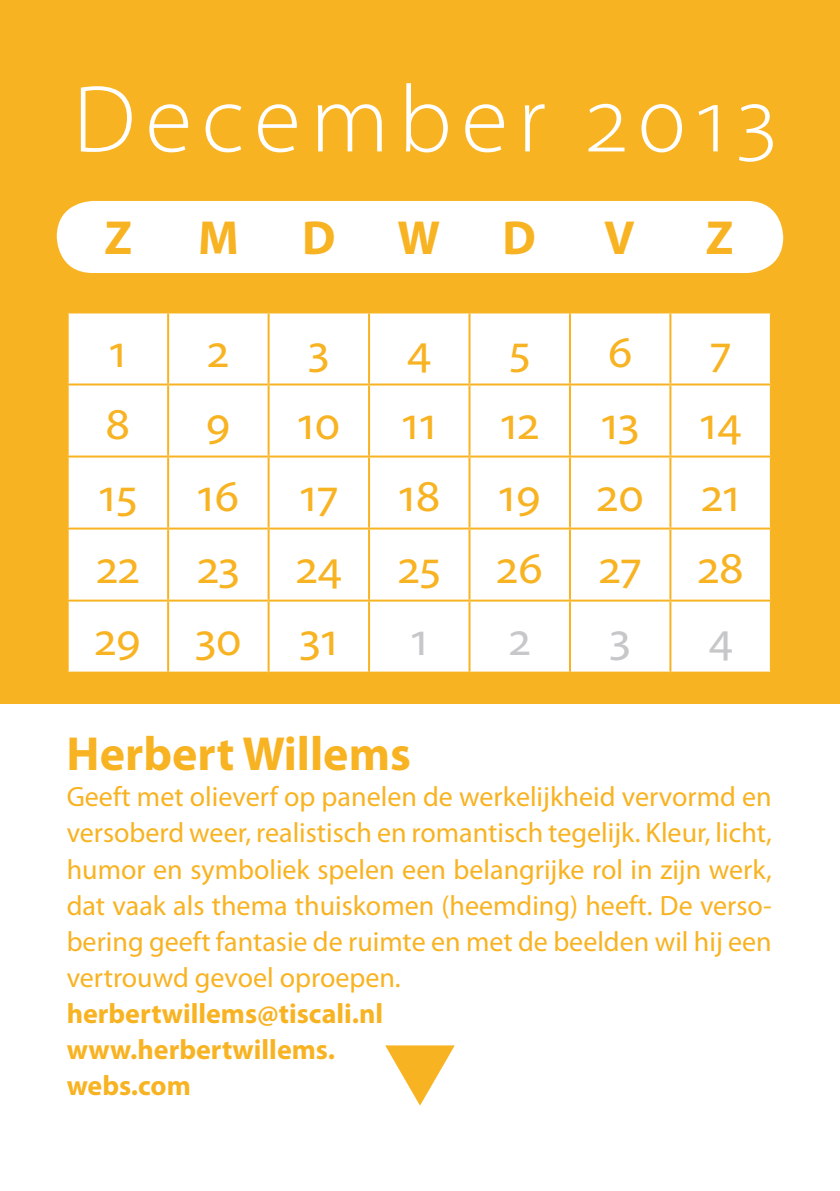
<style>
.page{position:relative;width:840px;height:1191px;background:#fff}
.page>*{position:absolute;margin:0;border:0;box-sizing:border-box;transform-origin:0 0}
.t1{font:300 96px "Myriad Pro";letter-spacing:.1em;color:#fff}
.t2{font:48px/72px "Myriad Pro";color:#f8b322;text-align:justify}
.t3{font:700 48px "Myriad Pro";color:#f8b322}
.t4{font:48px "Myriad Pro";color:#c6c7c8}
.t5{font:28px/36px "Myriad Pro";color:#f8b322;text-align:justify}
.t6{font:700 28px/36px "Myriad Pro";color:#f8b322}
</style>
<div class="page">
<div style="left:0;top:0;width:839px;height:703px;background:#f8b322"></div>
<div style="left:69px;top:313px;width:700px;height:358px;background:#fff"></div>
<hr style="left:167px;top:313px;width:2px;height:70px;background:#f8b322">
<hr style="left:267px;top:313px;width:2px;height:70px;background:#f8b322">
<hr style="left:368px;top:313px;width:2px;height:70px;background:#f8b322">
<hr style="left:468px;top:313px;width:2px;height:70px;background:#f8b322">
<hr style="left:568px;top:313px;width:2px;height:70px;background:#f8b322">
<hr style="left:669px;top:313px;width:2px;height:70px;background:#f8b322">
<hr style="left:67px;top:383px;width:101px;height:2px;background:#f8b322">
<hr style="left:168px;top:383px;width:100px;height:2px;background:#f8b322">
<hr style="left:167px;top:385px;width:2px;height:70px;background:#f8b322">
<hr style="left:268px;top:383px;width:101px;height:2px;background:#f8b322">
<hr style="left:267px;top:385px;width:2px;height:70px;background:#f8b322">
<hr style="left:369px;top:383px;width:100px;height:2px;background:#f8b322">
<hr style="left:368px;top:385px;width:2px;height:70px;background:#f8b322">
<hr style="left:469px;top:383px;width:100px;height:2px;background:#f8b322">
<hr style="left:468px;top:385px;width:2px;height:70px;background:#f8b322">
<hr style="left:569px;top:383px;width:101px;height:2px;background:#f8b322">
<hr style="left:568px;top:385px;width:2px;height:70px;background:#f8b322">
<hr style="left:670px;top:383px;width:101px;height:2px;background:#f8b322">
<hr style="left:669px;top:385px;width:2px;height:70px;background:#f8b322">
<hr style="left:67px;top:455px;width:101px;height:2px;background:#f8b322">
<hr style="left:168px;top:455px;width:100px;height:2px;background:#f8b322">
<hr style="left:167px;top:457px;width:2px;height:70px;background:#f8b322">
<hr style="left:268px;top:455px;width:101px;height:2px;background:#f8b322">
<hr style="left:267px;top:457px;width:2px;height:70px;background:#f8b322">
<hr style="left:369px;top:455px;width:100px;height:2px;background:#f8b322">
<hr style="left:368px;top:457px;width:2px;height:70px;background:#f8b322">
<hr style="left:469px;top:455px;width:100px;height:2px;background:#f8b322">
<hr style="left:468px;top:457px;width:2px;height:70px;background:#f8b322">
<hr style="left:569px;top:455px;width:101px;height:2px;background:#f8b322">
<hr style="left:568px;top:457px;width:2px;height:70px;background:#f8b322">
<hr style="left:670px;top:455px;width:101px;height:2px;background:#f8b322">
<hr style="left:669px;top:457px;width:2px;height:70px;background:#f8b322">
<hr style="left:67px;top:527px;width:101px;height:2px;background:#f8b322">
<hr style="left:168px;top:527px;width:100px;height:2px;background:#f8b322">
<hr style="left:167px;top:529px;width:2px;height:70px;background:#f8b322">
<hr style="left:268px;top:527px;width:101px;height:2px;background:#f8b322">
<hr style="left:267px;top:529px;width:2px;height:70px;background:#f8b322">
<hr style="left:369px;top:527px;width:100px;height:2px;background:#f8b322">
<hr style="left:368px;top:529px;width:2px;height:70px;background:#f8b322">
<hr style="left:469px;top:527px;width:100px;height:2px;background:#f8b322">
<hr style="left:468px;top:529px;width:2px;height:70px;background:#f8b322">
<hr style="left:569px;top:527px;width:101px;height:2px;background:#f8b322">
<hr style="left:568px;top:529px;width:2px;height:70px;background:#f8b322">
<hr style="left:670px;top:527px;width:101px;height:2px;background:#f8b322">
<hr style="left:669px;top:529px;width:2px;height:70px;background:#f8b322">
<hr style="left:67px;top:599px;width:101px;height:2px;background:#f8b322">
<hr style="left:168px;top:599px;width:100px;height:2px;background:#f8b322">
<hr style="left:167px;top:601px;width:2px;height:70px;background:#f8b322">
<hr style="left:268px;top:599px;width:101px;height:2px;background:#f8b322">
<hr style="left:267px;top:601px;width:2px;height:70px;background:#f8b322">
<hr style="left:369px;top:599px;width:100px;height:2px;background:#f8b322">
<hr style="left:368px;top:601px;width:2px;height:70px;background:#f8b322">
<hr style="left:469px;top:599px;width:100px;height:2px;background:#f8b322">
<hr style="left:468px;top:601px;width:2px;height:70px;background:#f8b322">
<hr style="left:569px;top:599px;width:101px;height:2px;background:#f8b322">
<hr style="left:568px;top:601px;width:2px;height:70px;background:#f8b322">
<hr style="left:670px;top:599px;width:101px;height:2px;background:#f8b322">
<hr style="left:669px;top:601px;width:2px;height:70px;background:#f8b322">
<div style="left:57px;top:201px;width:725px;height:72px;background:#fff;border-radius:36px"></div>
<svg style="left:385px;top:1045px;width:69px;height:60px"></svg>
<h1 class="t1" style="left:73px;top:67px;width:705px">December 2013</h1>
<h2 class="t3" style="left:104px;top:211px;width:29px">Z</h2>
<h2 class="t3" style="left:198px;top:211px;width:42px">M</h2>
<h2 class="t3" style="left:302px;top:211px;width:35px">D</h2>
<h2 class="t3" style="left:397px;top:211px;width:44px">W</h2>
<h2 class="t3" style="left:502px;top:211px;width:35px">D</h2>
<h2 class="t3" style="left:604px;top:211px;width:32px">V</h2>
<h2 class="t3" style="left:705px;top:211px;width:29px">Z</h2>
<h2 class="t2" style="left:109px;top:315px;width:19px">1</h2>
<h2 class="t2" style="left:207px;top:315px;width:23px">2</h2>
<h2 class="t2" style="left:308px;top:315px;width:22px">3</h2>
<h2 class="t2" style="left:407px;top:315px;width:26px">4</h2>
<h2 class="t2" style="left:509px;top:315px;width:23px">5</h2>
<h2 class="t2" style="left:607px;top:315px;width:26px">6</h2>
<h2 class="t2" style="left:710px;top:315px;width:22px">7</h2>
<h2 class="t2" style="left:105px;top:387px;width:26px">8</h2>
<h2 class="t2" style="left:206px;top:387px;width:26px">9</h2>
<h2 class="t2" style="left:297px;top:387px;width:44px">10</h2>
<h2 class="t2" style="left:402px;top:387px;width:36px">11</h2>
<h2 class="t2" style="left:500px;top:387px;width:40px">12</h2>
<h2 class="t2" style="left:601px;top:387px;width:40px">13</h2>
<h2 class="t2" style="left:699px;top:387px;width:43px">14</h2>
<h2 class="t2" style="left:99px;top:459px;width:142px">15 16</h2>
<h2 class="t2" style="left:300px;top:459px;width:39px">17</h2>
<h2 class="t2" style="left:95px;top:459px;width:650px;text-indent:303px">18 19 20 21<br>22 23 24 25 26 27 28<br>29 30 31</h2>
<h2 class="t4" style="left:410px;top:612px;width:19px">1</h2>
<h2 class="t4" style="left:509px;top:612px;width:23px">2</h2>
<h2 class="t4" style="left:609px;top:612px;width:22px">3</h2>
<h2 class="t4" style="left:708px;top:612px;width:26px">4</h2>
<h2 class="t3" style="left:67px;top:727px;width:345px">Herbert Willems</h2>
<p class="t5" style="left:67px;top:779px;width:706px">Geeft met olieverf op panelen de werkelijkheid vervormd en versoberd weer, realistisch en romantisch tegelijk. Kleur, licht, humor en symboliek spelen een belangrijke rol in zijn werk, dat vaak als thema thuiskomen (heemding) heeft. De verso&shy;bering geeft fantasie de ruimte en met de beelden wil hij een vertrouwd gevoel oproepen.</p>
<p class="t6" style="left:67px;top:995px;width:318px">herbertwillems@tiscali.nl www.herbertwillems. webs.com</p>
</div>
